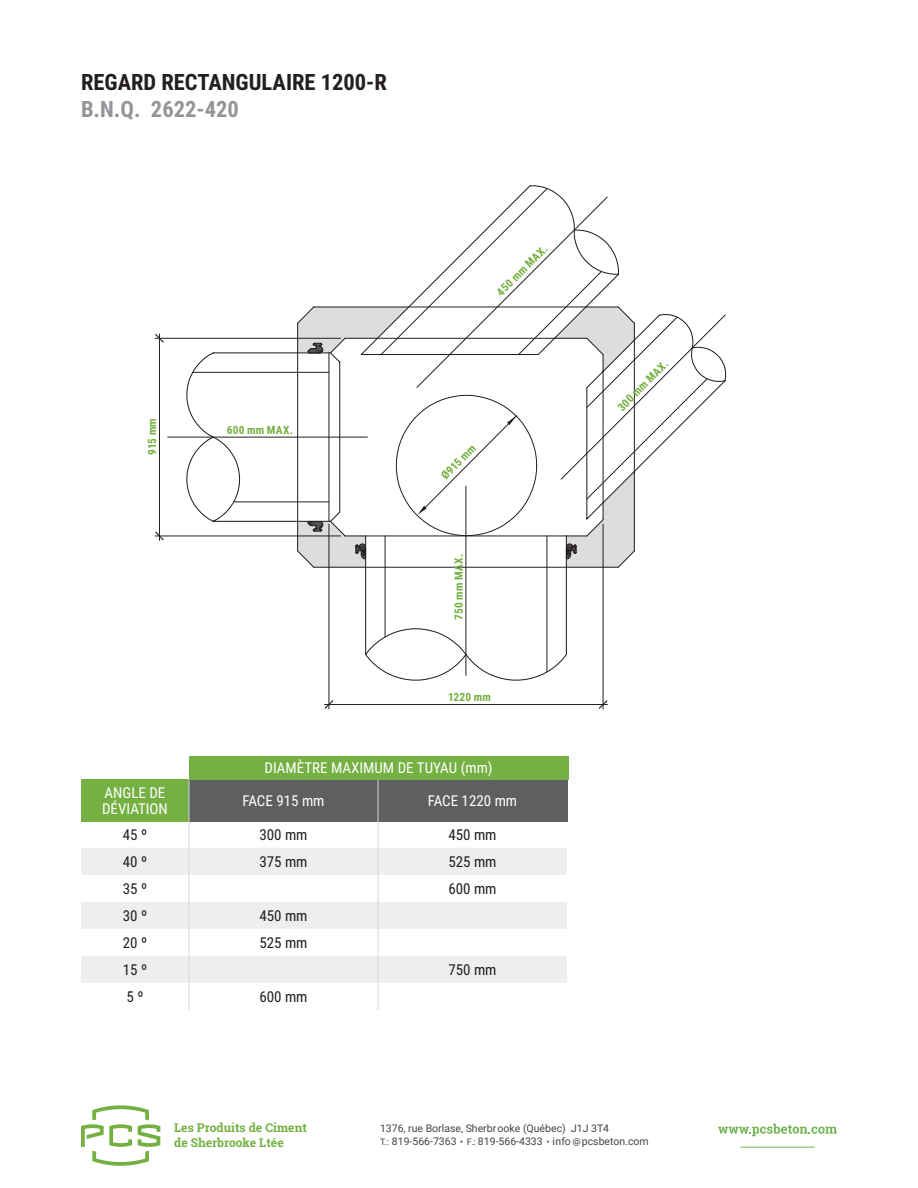
<style>
.page{position:relative;width:918px;height:1188px;background:#fff}
.page>*{position:absolute;margin:0;border:0;box-sizing:border-box;transform-origin:0 0}
.t1{font:700 22.5px "Roboto Condensed";color:#231f20}
.t2{font:700 22.5px "Roboto Condensed";color:#939598}
.t3{font:15px "Roboto Condensed";color:#231f20}
.t4{font:15px/16.5px "Roboto Condensed";color:#fff}
.t5{font:700 12.15px/14.5px "Roboto Slab";color:#75b042}
.t6{font:700 11.4px "Roboto Condensed";letter-spacing:.02em;color:#75b042}
.t7{font:10.5px/13.5px "Roboto";color:#3f4544}
.s1{font-size:9px}
.s2{font-family:"Verdana";font-size:9px}
</style>
<div class="page">
<svg style="left:81px;top:1105px;width:79px;height:61px"></svg>
<svg style="left:718px;top:1124px;width:119px;height:12px"></svg>
<hr style="left:741px;top:1147px;width:73px;height:1px;background:#71b552">
<svg style="left:154px;top:185px;width:573px;height:585px"></svg>
<div style="left:176px;top:780px;width:392px;height:42px;background:#5f5f62"></div>
<div style="left:81px;top:780px;width:108px;height:42px;background:#75b042"></div>
<div style="left:189px;top:756px;width:379px;height:24px;background:#75b042"></div>
<svg style="left:81px;top:848px;width:486px;height:135px;fill:#eeeeef"></svg>
<hr style="left:189px;top:780px;width:1px;height:41px;background:#d5d6d8">
<hr style="left:378px;top:780px;width:1px;height:41px;background:#d5d6d8">
<svg style="left:189px;top:821px;width:1px;height:189px"></svg>
<svg style="left:378px;top:821px;width:1px;height:189px"></svg>
<h1 class="t1" style="left:81px;top:67px;width:307px">REGARD RECTANGULAIRE 1200-R</h1>
<h1 class="t2" style="left:81px;top:94px;width:159px">B.N.Q. 2622-420</h1>
<p class="t6" style="left:144px;top:455px;width:38px;rotate:-90deg">915 mm</p>
<p class="t6" style="left:227px;top:422px;width:68px">600 mm MAX.</p>
<p class="t6" style="left:493px;top:288px;width:68px;rotate:-45deg">450 mm MAX.</p>
<p class="t6" style="left:437px;top:472px;width:45px;rotate:-45deg">Ø915 mm</p>
<p class="t6" style="left:451px;top:620px;width:68px;rotate:-90deg">750 mm MAX.</p>
<p class="t6" style="left:448px;top:689px;width:44px">1220 mm</p>
<h2 class="t4" style="left:264px;top:759px;width:230px">DIAMÈTRE MAXIMUM DE TUYAU (mm)</h2>
<h2 class="t4" style="left:102px;top:783px;width:67px">ANGLE DE<br>DÉVIATION</h2>
<h2 class="t4" style="left:242px;top:792px;width:84px">FACE 915 mm</h2>
<h2 class="t4" style="left:428px;top:792px;width:91px">FACE 1220 mm</h2>
<h2 class="t3" style="left:123px;top:824px;width:26px">45 º</h2>
<h2 class="t3" style="left:259px;top:824px;width:50px">300 mm</h2>
<h2 class="t3" style="left:448px;top:824px;width:50px">450 mm</h2>
<h2 class="t3" style="left:123px;top:851px;width:26px">40 º</h2>
<h2 class="t3" style="left:259px;top:851px;width:50px">375 mm</h2>
<h2 class="t3" style="left:448px;top:851px;width:50px">525 mm</h2>
<h2 class="t3" style="left:123px;top:878px;width:26px">35 º</h2>
<h2 class="t3" style="left:448px;top:878px;width:50px">600 mm</h2>
<h2 class="t3" style="left:123px;top:905px;width:26px">30 º</h2>
<h2 class="t3" style="left:259px;top:905px;width:50px">450 mm</h2>
<h2 class="t3" style="left:123px;top:932px;width:26px">20 º</h2>
<h2 class="t3" style="left:259px;top:932px;width:50px">525 mm</h2>
<h2 class="t3" style="left:123px;top:959px;width:26px">15 º</h2>
<h2 class="t3" style="left:448px;top:959px;width:50px">750 mm</h2>
<h2 class="t3" style="left:127px;top:986px;width:18px">5 º</h2>
<h2 class="t3" style="left:259px;top:986px;width:50px">600 mm</h2>
<p class="t6" style="left:614px;top:403px;width:68px;rotate:-45deg">300 mm MAX.</p>
<p class="t5" style="left:174px;top:1121px;width:134px">Les Produits de Ciment de Sherbrooke Ltée</p>
<p class="t7" style="left:380px;top:1121px;width:270px">1376, rue Borlase, Sherbrooke (Québec) J1J 3T4<br><span class="s1">T.:</span> 819-566-7363 <span class="s1">• F.:</span> 819-566-4333 <span class="s1">•</span> info<span class="s2">@</span>pcsbeton.com</p>
</div>
